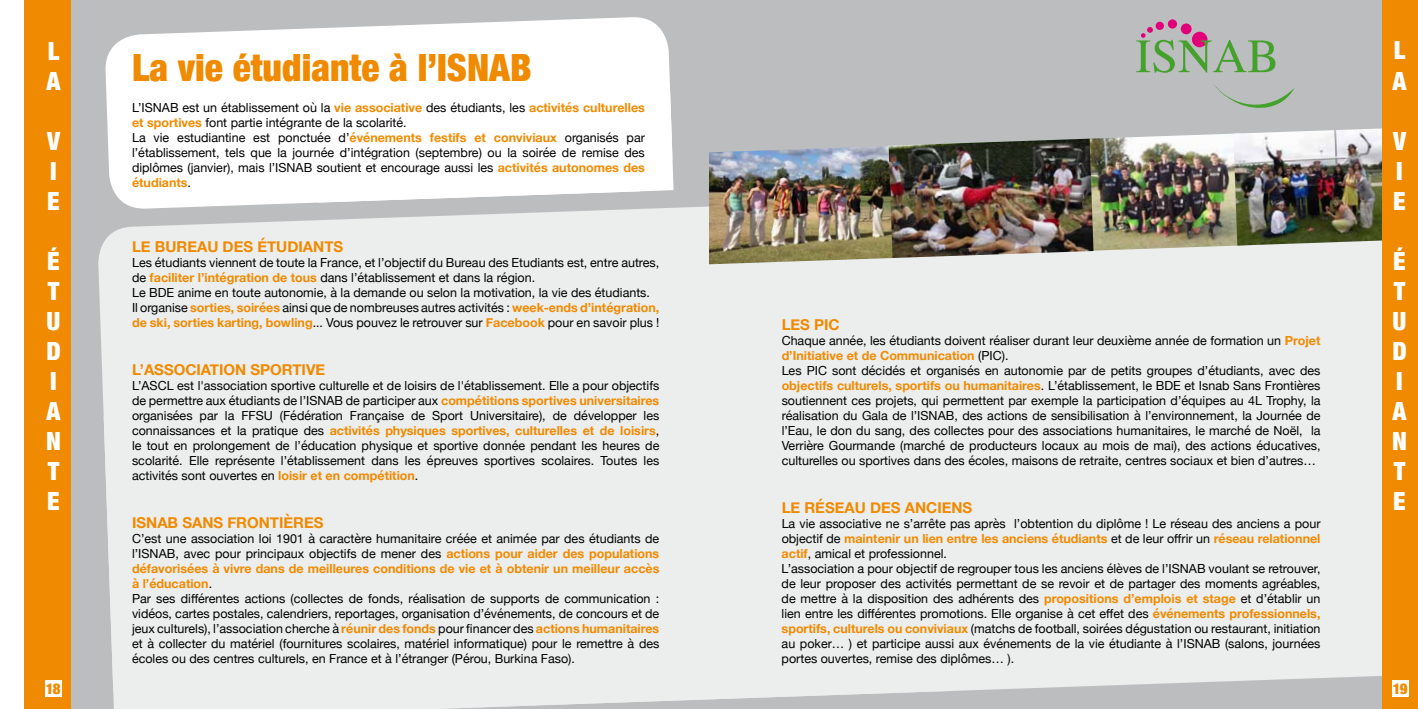
<style>
.page{position:relative;width:1418px;height:709px;background:#fff}
.page>*{position:absolute;margin:0;border:0;box-sizing:border-box;transform-origin:0 0}
.t1{font:900 condensed 37.5px "Helvetica Neue";color:#f08a00}
.t2{font:900 condensed 25px/30px "Helvetica Neue";color:#fff}
.t3{font:700 15px "Helvetica Neue";color:#f08a00}
.t4{font:900 condensed 15px "Helvetica Neue";color:#f08a00}
.t5{font:12.5px/15px "Helvetica Neue";color:#000}
.s1{font-weight:700;color:#f08a00}
</style>
<div class="page">
<div style="left:36px;top:0;width:1368px;height:709px;background:#bbbdbe"></div>
<div style="left:98px;top:181px;width:1284px;height:510px;background:#eceded"></div>
<div style="left:104px;top:387px;width:848px;height:322px;background:#eceded"></div>
<div style="left:25px;top:0;width:46px;height:709px;background:#f08a00"></div>
<div style="left:45px;top:680px;width:17px;height:16px;background:#fff"></div>
<svg style="left:104px;top:17px;width:569px;height:193px;background:#f4f5f5"></svg>
<div style="left:315px;top:83px;width:358px;height:119px;background:#fff"></div>
<svg style="left:1213px;top:83px;width:81px;height:25px"></svg>
<svg style="left:1180px;top:23px;width:11px;height:11px"></svg>
<div style="left:1167px;top:19px;width:10px;height:10px;background:#e2007a;border-radius:50%"></div>
<div style="left:1155px;top:22px;width:8px;height:8px;background:#e2007a;border-radius:50%"></div>
<svg style="left:1136px;top:27px;width:139px;height:46px"></svg>
<img style="left:1088px;top:133px;width:156px;height:118px">
<img style="left:888px;top:139px;width:205px;height:119px">
<img style="left:709px;top:146px;width:183px;height:118px">
<img style="left:1233px;top:128px;width:149px;height:117px">
<div style="left:1382px;top:0;width:35px;height:709px;background:#f08a00"></div>
<div style="left:1392px;top:680px;width:16px;height:16px;background:#fff"></div>
<h2 class="t2" style="left:47px;top:34px;width:15px">L<br>A</h2>
<h2 class="t2" style="left:47px;top:124px;width:14px">V<br>I<br>E</h2>
<h2 class="t2" style="left:46px;top:244px;width:16px">É<br>T<br>U<br>D<br>I<br>A<br>N<br>T<br>E</h2>
<h1 class="t1" style="left:132px;top:37px;width:401px">La vie étudiante à l’ISNAB</h1>
<p class="t5" style="left:132px;top:100px;width:514px">L’ISNAB est un établissement où la <span class="s1">vie associative</span> des étudiants, les <span class="s1">activités culturelles et sportives</span> font partie intégrante de la scolarité.<br>La vie estudiantine est ponctuée d’<span class="s1">événements festifs et conviviaux</span> organisés par l’établissement, tels que la journée d’intégration (septembre) ou la soirée de remise des diplômes (janvier), mais l’ISNAB soutient et encourage aussi les <span class="s1">activités autonomes des étudiants</span>.</p>
<p class="t3" style="left:132px;top:234px;width:213px">Le bu reau des étudiants</p>
<p class="t5" style="left:132px;top:255px;width:529px">Les étudiants viennent de toute la France, et l’objectif du Bureau des Etudiants est, entre autres, de <span class="s1">faciliter l’intégration de tous</span> dans l’établissement et dans la région.<br>Le BDE anime en toute autonomie, à la demande ou selon la motivation, la vie des étudiants.<br>Il organise <span class="s1">sorties, soirées</span> ainsi que de nombreuses autres activités : <span class="s1">week-ends d’intégration, de ski, sorties karting, bowling</span>... Vous pouvez le retrouver sur <span class="s1">Facebook</span> pour en savoir plus !</p>
<p class="t3" style="left:132px;top:357px;width:195px">L’assoc iatio n spo rtive</p>
<p class="t5" style="left:132px;top:378px;width:529px;text-align:justify">L’ASCL est l'association sportive culturelle et de loisirs de l'établissement. Elle a pour objectifs de permettre aux étudiants de l’ISNAB de participer aux <span class="s1">compétitions sportives universitaires </span>organisées par la FFSU (Fédération Française de Sport Universitaire), de développer les connaissances et la pratique des <span class="s1">activités physiques sportives, culturelles et de loisirs</span>, le tout en prolongement de l’éducation physique et sportive donnée pendant les heures de scolarité. Elle représente l’établissement dans les épreuves sportives scolaires. Toutes les activités sont ouvertes en <span class="s1">loisir et en compétition</span>.</p>
<p class="t3" style="left:132px;top:510px;width:193px">Isnab sans frontières</p>
<p class="t5" style="left:132px;top:531px;width:529px">C’est une association loi 1901 à caractère humanitaire créée et animée par des étudiants de l’ISNAB, avec pour principaux objectifs de mener des <span class="s1">actions pour aider des populations défavorisées à vivre dans de meilleures conditions de vie et à obtenir un meilleur accès à l’éducation</span>.<br>Par ses différentes actions (collectes de fonds, réalisation de supports de communication : vidéos, cartes postales, calendriers, reportages, organisation d’événements, de concours et de jeux culturels), l’association cherche à <span class="s1">réunir des fonds</span> pour financer des <span class="s1">actions humanitaires </span>et à collecter du matériel (fournitures scolaires, matériel informatique) pour le remettre à des écoles ou des centres culturels, en France et à l’étranger (Pérou, Burkina Faso).</p>
<p class="t3" style="left:781px;top:312px;width:60px">Les PIC</p>
<p class="t5" style="left:781px;top:333px;width:540px">Chaque année, les étudiants doivent réaliser durant leur deuxième année de formation un <span class="s1">Projet d’Initiative et de Communication</span> (PIC).<br>Les PIC sont décidés et organisés en autonomie par de petits groupes d’étudiants, avec des <span class="s1">objectifs culturels, sportifs ou humanitaires</span>. L’établissement, le BDE et Isnab Sans Frontières soutiennent ces projets, qui permettent par exemple la participation d’équipes au 4L Trophy, la réalisation du Gala de l’ISNAB, des actions de sensibilisation à l’environnement, la Journée de l’Eau, le don du sang, des collectes pour des associations humanitaires, le marché de Noël, la Verrière Gourmande (marché de producteurs locaux au mois de mai), des actions éducatives, culturelles ou sportives dans des écoles, maisons de retraite, centres sociaux et bien d’autres…</p>
<p class="t3" style="left:781px;top:495px;width:192px">Le réseau des anciens</p>
<p class="t5" style="left:781px;top:516px;width:540px">La vie associative ne s’arrête pas après l’obtention du diplôme ! Le réseau des anciens a pour objectif de <span class="s1">maintenir un lien entre les anciens étudiants</span> et de leur offrir un <span class="s1">réseau relationnel actif</span>, amical et professionnel.<br>L’association a pour objectif de regrouper tous les anciens élèves de l’ISNAB voulant se retrouver, de leur proposer des activités permettant de se revoir et de partager des moments agréables, de mettre à la disposition des adhérents des <span class="s1">propositions d’emplois et stage</span> et d’établir un lien entre les différentes promotions. Elle organise à cet effet des <span class="s1">événements professionnels, sportifs, culturels ou conviviaux</span> (matchs de football, soirées dégustation ou restaurant, initiation au poker… ) et participe aussi aux événements de la vie étudiante à l’ISNAB (salons, journées portes ouvertes, remise des diplômes… ).</p>
<h2 class="t2" style="left:1392px;top:34px;width:15px">L<br>A</h2>
<h2 class="t2" style="left:1392px;top:124px;width:15px">V<br>I<br>E</h2>
<h2 class="t2" style="left:1391px;top:244px;width:16px">É<br>T<br>U<br>D<br>I<br>A<br>N<br>T<br>E</h2>
<p class="t4" style="left:46px;top:676px;width:16px">18</p>
<p class="t4" style="left:1392px;top:676px;width:16px">19</p>
</div>
